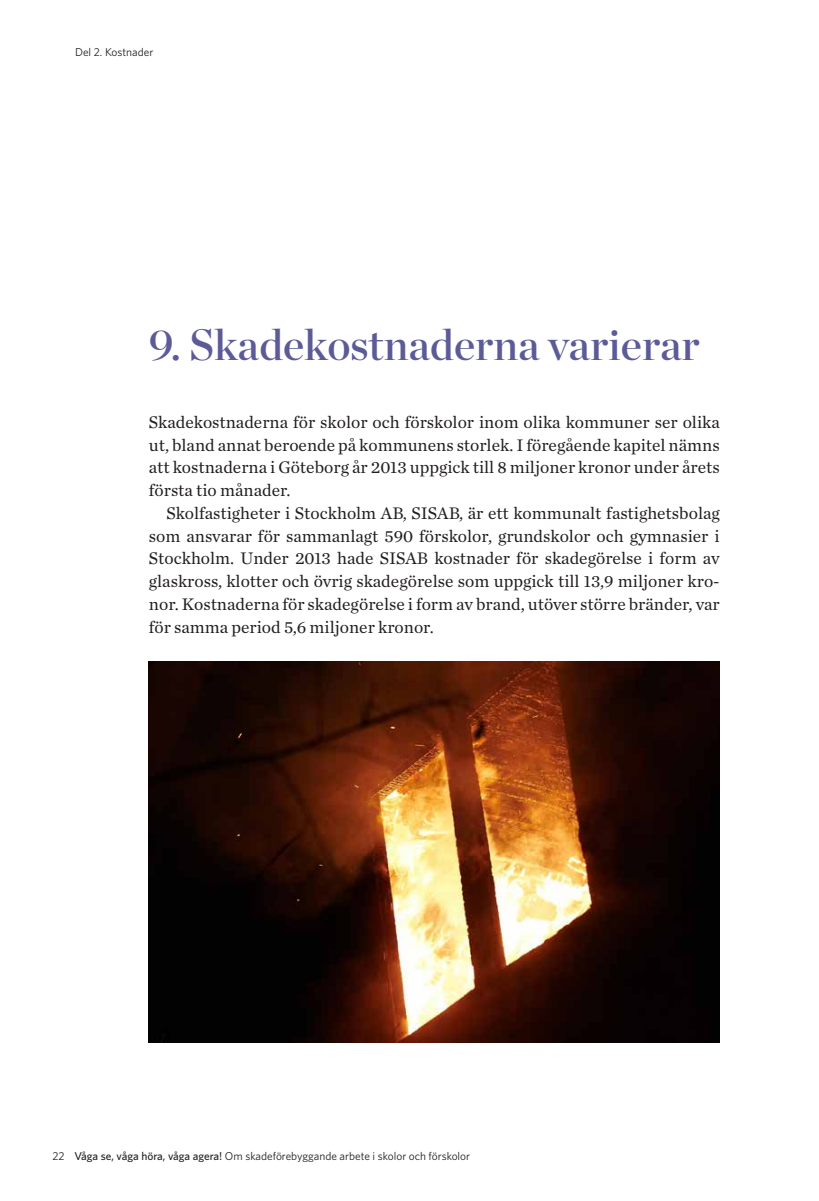
<style>
.page{position:relative;width:819px;height:1201px;background:#fff}
.page>*{position:absolute;margin:0;border:0;box-sizing:border-box;transform-origin:0 0}
.t1{font:43.75px "Chronicle Display Semi";color:#5c5b98}
.t2{font:17.5px/22.8px "Chronicle Text G1";color:#231f20;text-align:justify}
.t3{font:11.38px "Whitney";color:#231f20}
.s1{font-weight:500}
</style>
<div class="page">
<img style="left:149px;top:661px;width:570px;height:381px">
<p class="t3" style="left:75px;top:45px;width:80px">Del 2. Kostnader</p>
<h1 class="t1" style="left:149px;top:310px;width:552px">9. Skadekostnaderna varierar</h1>
<p class="t2" style="left:149px;top:409px;width:572px">Skadekostnaderna för skolor och förskolor inom olika kommuner ser olika ut, bland annat beroende på kommunens storlek. I föregående kapitel nämns att kostnaderna i Göteborg år 2013 uppgick till 8 miljoner kronor under årets första tio månader.</p>
<p class="t2" style="left:149px;top:500px;width:572px;text-indent:18px">Skolfastigheter i Stockholm AB, SISAB, är ett kommunalt fastighetsbolag som ansvarar för sammanlagt 590 förskolor, grundskolor och gymnasier i Stockholm. Under 2013 hade SISAB kostnader för skadegörelse i form av glaskross, klotter och övrig skadegörelse som uppgick till 13,9 miljoner kro&shy;nor. Kostnaderna för skadegörelse i form av brand, utöver större bränder, var för samma period 5,6 miljoner kronor.</p>
<p class="t3" style="left:52px;top:1148px;width:419px">22 <span class="s1">Våga se, våga höra, våga agera!</span> Om skadeförebyggande arbete i skolor och förskolor</p>
</div>
